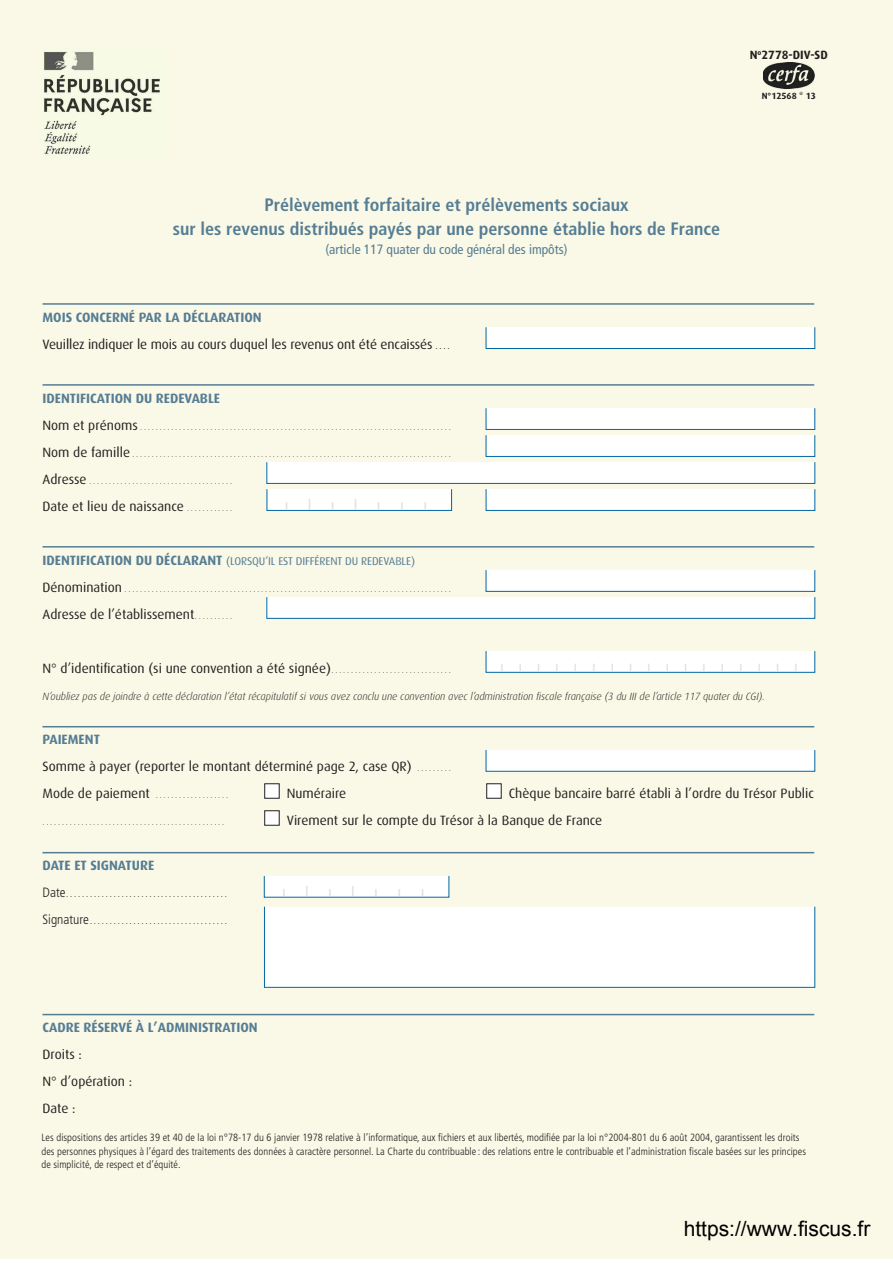
<style>
.page{position:relative;width:893px;height:1263px;background:#fff}
.page>*{position:absolute;margin:0;border:0;box-sizing:border-box;transform-origin:0 0}
.t1{font:700 condensed 18px/24px "Frutiger";color:#557d94;text-align:center}
.t2{font:13.5px/27px "Dax";color:#231f20}
.t3{font:700 13.5px "Dax";color:#557d94}
.t4{font:condensed 13.5px "Frutiger";color:#557d94}
.t5{font:13.5px "Dax";color:#dcddde}
.t6{font:13.5px "Frutiger";color:#dcddde}
.t7{font:700 12px "Dax";color:#231f20}
.t8{font:11.25px "Dax";letter-spacing:-.01em;color:#557d94}
.t9{font:300 condensed 10.5px/13.5px "Frutiger";letter-spacing:.005em;color:#231f20}
.t10{font:italic 300 10.5px "Dax";color:#231f20}
.t11{font:300 9px "Dax";color:#231f20}
.t12{font:300 condensed 9px "Frutiger";color:#231f20}
.t13{font:700 9px "Dax";color:#231f20}
.s1{font-weight:700;color:#557d94}
.s2{font-size:9px}
.s3{font-weight:400;font-size:13.5px}
.s4{font-weight:300;font-size:9px}
.s5{font-weight:700;font-size:13.5px}
.s6{font-size:13.5px}
</style>
<div class="page">
<div style="left:0;top:0;width:892px;height:1259px;background:#faf8e6"></div>
<hr style="left:42px;top:303px;width:772px;height:2px;background:#557d94">
<hr style="left:42px;top:384px;width:772px;height:2px;background:#557d94">
<hr style="left:42px;top:546px;width:772px;height:2px;background:#557d94">
<hr style="left:42px;top:726px;width:772px;height:1px;background:#557d94">
<hr style="left:42px;top:852px;width:772px;height:1px;background:#557d94">
<hr style="left:42px;top:1014px;width:772px;height:1px;background:#557d94">
<div style="left:486px;top:327px;width:328px;height:22px;background:#fff"></div>
<div style="left:486px;top:327px;width:329px;height:22px;border:1px solid #0067a3"></div>
<div style="left:486px;top:408px;width:328px;height:21px;background:#fff"></div>
<div style="left:486px;top:408px;width:329px;height:22px;border:1px solid #0067a3"></div>
<div style="left:486px;top:435px;width:328px;height:21px;background:#fff"></div>
<div style="left:486px;top:435px;width:329px;height:22px;border:1px solid #0067a3"></div>
<div style="left:267px;top:462px;width:547px;height:21px;background:#fff"></div>
<div style="left:266px;top:462px;width:549px;height:22px;border:1px solid #0067a3"></div>
<div style="left:267px;top:489px;width:184px;height:21px;background:#fff"></div>
<div style="left:267px;top:489px;width:185px;height:22px;border:1px solid #0067a3"></div>
<div style="left:486px;top:489px;width:328px;height:21px;background:#fff"></div>
<div style="left:486px;top:489px;width:329px;height:22px;border:1px solid #0067a3"></div>
<div style="left:486px;top:570px;width:328px;height:21px;background:#fff"></div>
<div style="left:486px;top:570px;width:329px;height:22px;border:1px solid #0067a3"></div>
<div style="left:267px;top:597px;width:547px;height:21px;background:#fff"></div>
<div style="left:266px;top:597px;width:549px;height:22px;border:1px solid #0067a3"></div>
<div style="left:486px;top:651px;width:328px;height:21px;background:#fff"></div>
<div style="left:486px;top:651px;width:329px;height:22px;border:1px solid #0067a3"></div>
<div style="left:486px;top:750px;width:328px;height:21px;background:#fff"></div>
<div style="left:265px;top:784px;width:14px;height:14px;background:#fff"></div>
<div style="left:486px;top:784px;width:15px;height:14px;background:#fff"></div>
<div style="left:265px;top:811px;width:14px;height:14px;background:#fff"></div>
<div style="left:264px;top:876px;width:185px;height:21px;background:#fff"></div>
<div style="left:264px;top:907px;width:550px;height:80px;background:#fff"></div>
<div style="left:264px;top:906px;width:551px;height:82px;border:1px solid #0067a3"></div>
<img style="left:763px;top:63px;width:51px;height:25px">
<img style="left:44px;top:51px;width:116px;height:104px">
<img style="left:42px;top:61px;width:123px;height:1px">
<p class="t7" style="left:749px;top:48px;width:80px">N<sup>o</sup>2778-DIV-SD</p>
<h1 class="t1" style="left:173px;top:194px;width:548px">Prélèvement forfaitaire et prélèvements sociaux<br>sur les revenus distribués payés par une personne établie hors de France</h1>
<p class="t4" style="left:325px;top:244px;width:243px">(article 117 quater du code général des impôts)</p>
<p class="t2" style="left:42px;top:304px;width:409px"><span class="s1">MOIS CONCERNÉ PAR LA DÉCLARATION<br></span>Veuillez indiquer le mois au cours duquel les revenus ont été encaissés <span class="s2">. . . .</span></p>
<p class="t3" style="left:42px;top:390px;width:179px">IDENTIFICATION DU REDEVABLE</p>
<p class="t11" style="left:42px;top:421px;width:410px"><span class="s3">Nom et prénoms</span> ................................................................................</p>
<p class="t11" style="left:42px;top:448px;width:410px"><span class="s3">Nom de famille</span> ..................................................................................</p>
<p class="t11" style="left:42px;top:475px;width:191px"><span class="s3">Adresse</span> .....................................</p>
<p class="t2" style="left:42px;top:493px;width:191px">Date et lieu de naissance <span class="s4">. . . . . . . . . . . .</span></p>
<p class="t6" style="left:285px;top:496px;width:5px">ı</p>
<p class="t6" style="left:308px;top:496px;width:4px">|</p>
<p class="t6" style="left:330px;top:496px;width:5px">ı</p>
<p class="t6" style="left:354px;top:496px;width:4px">|</p>
<p class="t6" style="left:376px;top:496px;width:5px">ı</p>
<p class="t6" style="left:400px;top:496px;width:5px">ı</p>
<p class="t6" style="left:423px;top:496px;width:5px">ı</p>
<p class="t8" style="left:42px;top:554px;width:374px"><span class="s5">IDENTIFICATION DU DÉCLARANT</span> (LORSQU’IL EST DIFFÉRENT DU REDEVABLE)</p>
<p class="t11" style="left:42px;top:583px;width:410px"><span class="s3">Dénomination</span> ....................................................................................</p>
<p class="t2" style="left:42px;top:600px;width:191px">Adresse de l’établissement <span class="s4">. . . . . . . . . .</span></p>
<p class="t13" style="left:761px;top:91px;width:56px">N°12568 * 13</p>
<p class="t2" style="left:42px;top:654px;width:410px">N° d’identification (si une convention a été signée) <span class="s4">. . . . . . . . . . . . . . . . . . . . . . . . . . . . . . .</span></p>
<p class="t5" style="left:500px;top:659px;width:298px">ı ı ı ı ı ı ı ı ı ı ı ı ı ı ı ı ı</p>
<p class="t10" style="left:42px;top:691px;width:723px">N’oubliez pas de joindre à cette déclaration l’état récapitulatif si vous avez conclu une convention avec l’administration fiscale française (3 du III de l’article 117 quater du CGI).</p>
<p class="t2" style="left:42px;top:726px;width:410px"><span class="s1">PAIEMENT<br></span>Somme à payer (reporter le montant déterminé page 2, case QR) <span class="s4">. . . . . . . . .</span></p>
<p class="t11" style="left:42px;top:790px;width:187px"><span class="s3">Mode de paiement</span> ...................</p>
<p class="t2" style="left:287px;top:780px;width:61px">Numéraire</p>
<p class="t2" style="left:509px;top:780px;width:306px">Chèque bancaire barré établi à l’ordre du Trésor Public</p>
<p class="t11" style="left:42px;top:817px;width:183px">...............................................</p>
<p class="t2" style="left:287px;top:807px;width:317px">Virement sur le compte du Trésor à la Banque de France</p>
<p class="t3" style="left:42px;top:858px;width:113px">DATE ET SIGNATURE</p>
<p class="t12" style="left:42px;top:891px;width:186px"><span class="s6">Date</span> .........................................</p>
<p class="t6" style="left:282px;top:883px;width:5px">ı</p>
<p class="t6" style="left:305px;top:883px;width:4px">|</p>
<p class="t6" style="left:328px;top:883px;width:5px">ı</p>
<p class="t6" style="left:351px;top:883px;width:4px">|</p>
<p class="t6" style="left:374px;top:883px;width:5px">ı</p>
<p class="t6" style="left:397px;top:883px;width:5px">ı</p>
<p class="t6" style="left:421px;top:883px;width:5px">ı</p>
<p class="t12" style="left:42px;top:918px;width:186px"><span class="s6">Signature</span> ...................................</p>
<p class="t3" style="left:42px;top:1020px;width:216px">CADRE RÉSERVÉ À L’ADMINISTRATION</p>
<p class="t2" style="left:42px;top:1041px;width:91px">Droits :<br>N° d’opération :<br>Date :</p>
<p class="t9" style="left:41px;top:1132px;width:766px">Les dispositions des articles 39 et 40 de la loi n°78-17 du 6 janvier 1978 relative à l’informatique, aux fichiers et aux libertés, modifiée par la loi n°2004-801 du 6 août 2004, garantissent les droits des personnes physiques à l’égard des traitements des données à caractère personnel. La Charte du contribuable : des relations entre le contribuable et l’administration fiscale basées sur les principes de simplicité, de respect et d’équité.</p>
</div>
